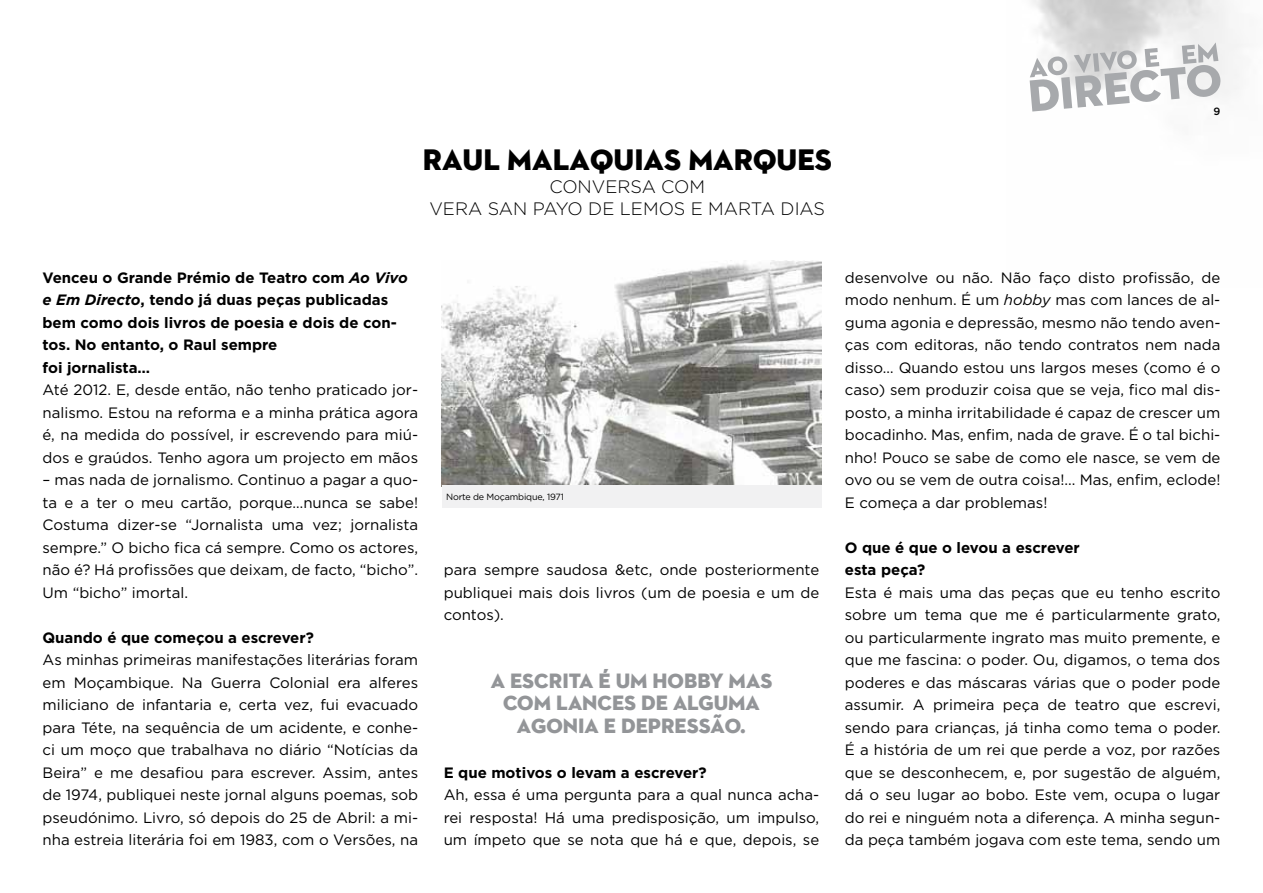
<style>
.page{position:relative;width:1263px;height:893px;background:#fff}
.page>*{position:absolute;margin:0;border:0;box-sizing:border-box;transform-origin:0 0}
.t1{font:30px "Neutraface 2 Display Titling";color:#000}
.t2{font:21px/22.5px "Neutraface 2 Display Titling";color:#939598;text-align:center}
.t3{font:300 18px "Gotham";letter-spacing:-.015em;color:#000}
.t4{font:15px/22.5px "Gotham";color:#000;text-align:justify}
.t5{font:700 15px/22.5px "Gotham";color:#000}
.t6{font:500 10.5px "Gotham";color:#000}
.t7{font:9px "Gotham";letter-spacing:-.02em;color:#000}
.s1{font-style:italic}
</style>
<div class="page">
<svg style="left:1030px;top:42px;width:190px;height:70px"></svg>
<img style="left:442px;top:260px;width:379px;height:225px">
<div style="left:442px;top:485px;width:380px;height:23px;background:#f1f1f2"></div>
<h1 class="t1" style="left:423px;top:141px;width:40px">RAUL</h1>
<h1 class="t1" style="left:507px;top:141px;width:45px">MALAQUIAS</h1>
<h1 class="t1" style="left:688px;top:141px;width:46px">MARQUES</h1>
<p class="t3" style="left:549px;top:175px;width:157px">CON VERSA COM</p>
<p class="t3" style="left:429px;top:197px;width:14px">VERA</p>
<p class="t3" style="left:488px;top:197px;width:14px">SAN</p>
<p class="t3" style="left:533px;top:197px;width:190px">PAYODE LEMOS EMARTA</p>
<p class="t3" style="left:781px;top:197px;width:46px">DIAS</p>
<p class="t6" style="left:1213px;top:104px;width:8px">9</p>
<p class="t5" style="left:43px;top:266px;width:367px">Venceu o Grande Prémio de Teatro com <span class="s1">Ao Vivo e Em Directo</span>, tendo já duas peças publicadas bem como dois livros de poesia e dois de con&shy;tos. N o entanto, o Raul sempre<br>foi jornalista…</p>
<p class="t4" style="left:43px;top:378px;width:377px">Até 2012. E, desde então, não tenho praticado jor&shy;nalismo. Estou na reforma e a minha prática agora é, na medida do possível, ir escrevendo para miú&shy;dos e graúdos. Tenho agora um projecto em mãos</p>
<p class="t4" style="left:43px;top:468px;width:377px">– mas nada de jornalismo. Continuo a pagar a quo&shy;ta e a ter o meu cartão, porque…nunca se sabe!<br>Costuma dizer-se “Jornalista uma vez; jornalista sempre.” O bicho fica cá sempre. Como os actores, não é? Há profissões que deixam, de facto, “bicho”.<br>U m “bicho” imortal.</p>
<p class="t5" style="left:43px;top:626px;width:273px">Quando é que começou a escrever?</p>
<p class="t4" style="left:43px;top:648px;width:377px">As minhas primeiras manifestações literárias foram em Moçambique. Na Guerra Colonial era alferes miliciano de infantaria e, certa vez, fui evacuado para Téte, na sequência de um acidente, e conhe&shy;ci um moço que trabalhava no diário “Notícias da Beira” e me desafiou para escrever. Assim, antes de 1974, publiquei neste jornal alguns poemas, sob pseudónimo. Livro, só depois do 25 de Abril: a mi&shy;nha estreia literária foi em 1983, com o Versões, na</p>
<p class="t7" style="left:446px;top:491px;width:119px">Norte de Moçambique, 1971</p>
<p class="t4" style="left:444px;top:558px;width:377px">para sempre saudosa &amp;etc, onde posteriormente publiquei mais dois livros (um de poesia e um de contos).</p>
<h2 class="t2" style="left:491px;top:669px;width:283px">A ESCRITA É UM HOBBY MAS<br>COM LANCES DE ALGUMA<br>AGONIA E DEPRESSÃO.</h2>
<p class="t5" style="left:444px;top:761px;width:264px">E que motivos o levam a escrever?</p>
<p class="t4" style="left:444px;top:783px;width:377px">Ah, essa é uma pergunta para a qual nunca acha&shy;rei resposta! Há uma predisposição, um impulso, um ímpeto que se nota que há e que, depois, se</p>
<p class="t4" style="left:845px;top:266px;width:377px">desenvolve ou não. Não faço disto profissão, de modo nenhum. É um <span class="s1">hobby</span> mas com lances de al&shy;guma agonia e depressão, mesmo não tendo aven&shy;ças com editoras, não tendo contratos nem nada disso… Quando estou uns largos meses (como é o caso) sem produzir coisa que se veja, fico mal dis&shy;posto, a minha irritabilidade é capaz de crescer um bocadinho. Mas, enfim, nada de grave. É o tal bichi&shy;nho! Pouco se sabe de como ele nasce, se vem de ovo ou se vem de outra coisa!... Mas, enfim, eclode!<br>E começa a dar problemas!</p>
<p class="t5" style="left:845px;top:536px;width:236px">O que é que o levou a escrever esta peça?</p>
<p class="t4" style="left:845px;top:581px;width:377px">Esta é mais uma das peças que eu tenho escrito sobre um tema que me é particularmente grato, ou particularmente ingrato mas muito premente, e que me fascina: o poder. Ou, digamos, o tema dos poderes e das máscaras várias que o poder pode assumir. A primeira peça de teatro que escrevi, sendo para crianças, já tinha como tema o poder.<br>É a história de um rei que perde a voz, por razões que se desconhecem, e, por sugestão de alguém, dá o seu lugar ao bobo. Este vem, ocupa o lugar do rei e ninguém nota a diferença. A minha segun&shy;da peça também jogava com este tema, sendo um</p>
</div>
